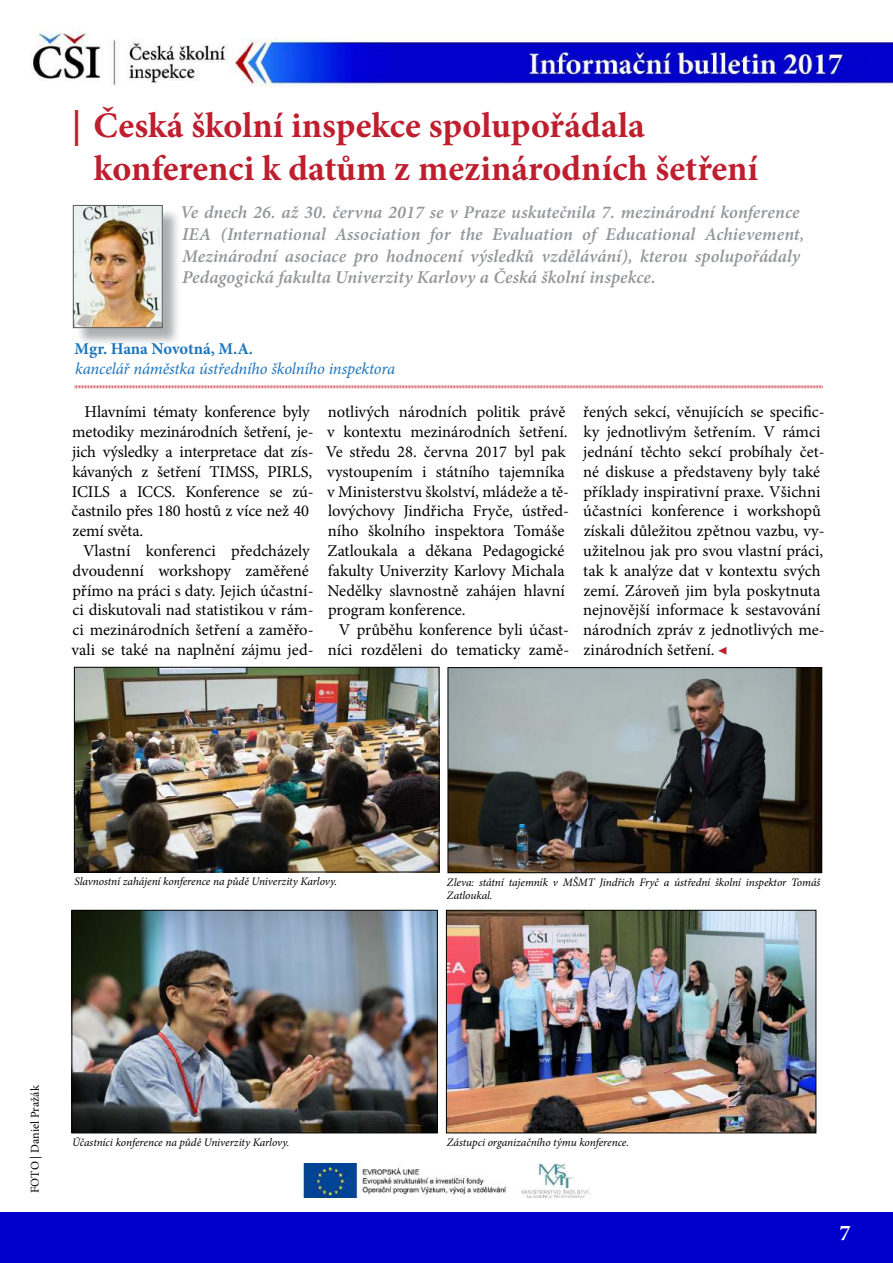
<style>
.page{position:relative;width:893px;height:1263px;background:#fff}
.page>*{position:absolute;margin:0;border:0;box-sizing:border-box;transform-origin:0 0}
.t1{font:700 36px/43.2px "Minion Pro";color:#be1e2d}
.t2{font:700 22.5px "Minion Pro";color:#fff}
.t3{font:italic 600 18px/21.6px "Minion Pro";letter-spacing:.005em;color:#939598}
.t4{font:16.5px/19.8px "Minion Pro";letter-spacing:-.005em;color:#000}
.t5{font:italic 16.5px "Minion Pro";letter-spacing:-.01em;color:#1c75bc}
.t6{font:700 16.5px "Minion Pro";letter-spacing:-.005em;color:#1c75bc}
.t7{font:12px "Minion Pro";color:#000}
.t8{font:italic 11.4px/13.6px "Minion Pro";letter-spacing:-.005em;color:#000}
.s1{color:#be1e2d}
</style>
<div class="page">
<div style="left:0;top:1212px;width:893px;height:51px;background:#00c"></div>
<img style="left:32px;top:29px;width:861px;height:58px">
<img style="left:450px;top:669px;width:370px;height:202px">
<div style="left:448px;top:667px;width:374px;height:206px;border:1px solid #000"></div>
<img style="left:76px;top:669px;width:361px;height:201px">
<div style="left:74px;top:667px;width:365px;height:205px;border:1px solid #000"></div>
<img style="left:448px;top:912px;width:366px;height:219px">
<div style="left:446px;top:910px;width:370px;height:223px;border:1px solid #000"></div>
<div style="left:75px;top:208px;width:106px;height:139px;background:#939598;opacity:.75"></div>
<img style="left:75px;top:207px;width:85px;height:119px">
<div style="left:73px;top:205px;width:89px;height:123px;border:1px solid #58595b"></div>
<img style="left:74px;top:912px;width:361px;height:219px">
<div style="left:72px;top:910px;width:365px;height:223px;border:1px solid #000"></div>
<svg style="left:74px;top:385px;width:749px;height:4px;background:#eab8bc"></svg>
<img style="left:302px;top:1163px;width:288px;height:34px">
<h1 class="t1" style="left:94px;top:103px;width:666px;text-indent:-22px">| Česká školní inspekce spolupořádala konferenci k datům z mezinárodních šetření</h1>
<p class="t3" style="left:180px;top:202px;width:626px">Ve dnech 26. až 30. června 2017 se v Praze uskutečnila 7. mezinárodní konference IEA (International Association for the Evaluation of Educational Achievement, Mezinárodní asociace pro hodnocení výsledků vzdělávání), kterou spolupořádaly Pedagogická fakulta Univerzity Karlovy a Česká školní inspekce.</p>
<p class="t6" style="left:75px;top:337px;width:180px">Mgr. Hana Novotná, M.A.</p>
<p class="t5" style="left:75px;top:357px;width:322px">kancelář náměstka ústředního školního inspektora</p>
<p class="t4" style="left:71px;top:402px;width:244px;text-indent:13px">Hlavními tématy konference byly metodiky mezinárodních šetření, je&shy;jich výsledky a interpretace dat zís&shy;kávaných z šetření TIMSS, PIRLS,<br>ICILS a ICCS. Konference se zú&shy;častnilo přes 180 hostů z více než 40 zemí světa.</p>
<p class="t4" style="left:72px;top:541px;width:244px;text-align:center">Vlastní konferenci předcházely dvoudenní workshopy zaměřené přímo na práci s daty. Jejich účastní&shy;ci diskutovali nad statistikou v rám&shy;ci mezinárodních šetření a zaměřo&shy;vali se také na naplnění zájmu jed-</p>
<p class="t4" style="left:326px;top:402px;width:245px">notlivých národních politik právě v kontextu mezinárodních šetření.<br>Ve středu 28. června 2017 byl pak vystoupením i státního tajemníka v Ministerstvu školství, mládeže a tě&shy;lovýchovy Jindřicha Fryče, ústřed&shy;ního školního inspektora Tomáše Zatloukala a děkana Pedagogické fakulty Univerzity Karlovy Michala Nedělky slavnostně zahájen hlavní program konference.</p>
<p class="t4" style="left:328px;top:620px;width:243px;text-align:right">V průběhu konference byli účast&shy;níci rozděleni do tematicky zamě-</p>
<p class="t4" style="left:583px;top:402px;width:243px">řených sekcí, věnujících se specific&shy;ky jednotlivým šetřením. V rámci jednání těchto sekcí probíhaly čet&shy;né diskuse a představeny byly také příklady inspirativní praxe. Všichni účastníci konference i workshopů získali důležitou zpětnou vazbu, vy&shy;užitelnou jak pro svou vlastní práci, tak k analýze dat v kontextu svých zemí. Zároveň jim byla poskytnuta nejnovější informace k sestavování národních zpráv z jednotlivých me&shy;zinárodních šetření. <span class="s1">◀</span></p>
<p class="t8" style="left:74px;top:875px;width:264px">Slavnostní zahájení konference na půdě Univerzity Karlovy.</p>
<p class="t8" style="left:447px;top:875px;width:375px">Zleva: státní tajemník v MŠMT Jindřich Fryč a ústřední školní inspektor Tomáš<br>Zatloukal.</p>
<p class="t7" style="left:27px;top:1193px;width:109px;rotate:-90deg">FOTO | Daniel Pražák</p>
<p class="t8" style="left:72px;top:1136px;width:219px">Účastníci konference na půdě Univerzity Karlovy.</p>
<p class="t8" style="left:447px;top:1136px;width:184px">Zástupci organizačního týmu konference.</p>
<h2 class="t2" style="left:840px;top:1217px;width:13px">7</h2>
</div>
